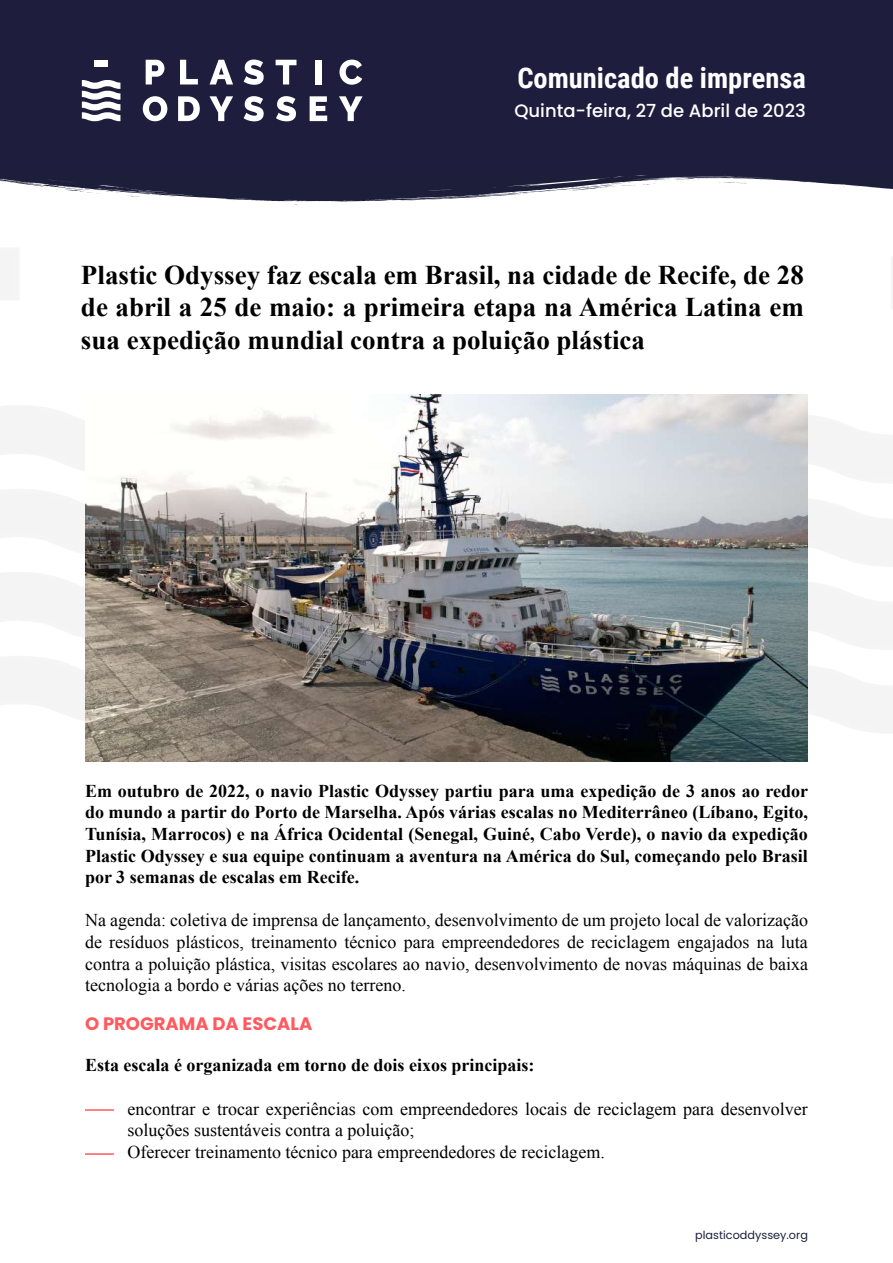
<style>
.page{position:relative;width:893px;height:1263px;background:#fff}
.page>*{position:absolute;margin:0;border:0;box-sizing:border-box;transform-origin:0 0}
.t1{font:700 28.5px "Roboto Condensed";color:#fff}
.t2{font:700 27px/32.4px "Times New Roman";color:#000;text-align:justify}
.t3{font:18px/21.6px "Times New Roman";color:#000;text-align:justify}
.t4{font:700 18px/21.6px "Times New Roman";color:#000;text-align:justify}
.t5{font:500 18px "Poppins";color:#fff}
.t6{font:700 18px "Poppins";color:#ff5a60}
.t7{font:11.25px "Poppins";color:#1e1d3d}
</style>
<div class="page">
<svg style="left:343px;top:172px;width:224px;height:30px;background:#494a60"></svg>
<div style="left:0;top:0;width:893px;height:172px;background:#1e1d3d"></div>
<svg style="left:146px;top:60px;width:18px;height:24px"></svg>
<svg style="left:143px;top:96px;width:24px;height:17px"></svg>
<svg style="left:180px;top:60px;width:18px;height:24px"></svg>
<svg style="left:178px;top:96px;width:22px;height:17px"></svg>
<svg style="left:210px;top:60px;width:23px;height:24px"></svg>
<svg style="left:209px;top:96px;width:24px;height:17px"></svg>
<svg style="left:244px;top:60px;width:20px;height:25px"></svg>
<svg style="left:244px;top:96px;width:20px;height:17px"></svg>
<svg style="left:276px;top:60px;width:20px;height:24px"></svg>
<svg style="left:277px;top:96px;width:19px;height:17px"></svg>
<div style="left:315px;top:60px;width:6px;height:24px;background:#fff"></div>
<svg style="left:310px;top:96px;width:17px;height:17px"></svg>
<svg style="left:339px;top:60px;width:23px;height:25px"></svg>
<svg style="left:339px;top:96px;width:24px;height:25px"></svg>
<svg style="left:82px;top:80px;width:38px;height:33px"></svg>
<div style="left:95px;top:60px;width:13px;height:6px;background:#fff"></div>
<img style="left:0;top:113px;width:343px;height:649px">
<img style="left:567px;top:172px;width:326px;height:590px">
<img style="left:85px;top:394px;width:722px;height:367px">
<hr style="left:85px;top:1109px;width:29px;height:2px;background:#ff5a60">
<hr style="left:85px;top:1153px;width:29px;height:2px;background:#ff5a60">
<h1 class="t1" style="left:517px;top:58px;width:290px">Comunicado de imprensa</h1>
<p class="t5" style="left:514px;top:100px;width:293px">Quinta-feira, 27 de Abril de 2023</p>
<h2 class="t2" style="left:81px;top:258px;width:724px">Plastic Odyssey faz escala em Brasil, na cidade de Recife, de 28 de abril a 25 de maio: a primeira etapa na América Latina em sua expedição mundial contra a poluição plástica</h2>
<p class="t4" style="left:85px;top:779px;width:725px">Em outubro de 2022, o navio Plastic Odyssey partiu para uma expedição de 3 anos ao redor do mundo a partir do Porto de Marselha. Após várias escalas no Mediterrâneo (Líbano, Egito, Tunísia, Marrocos) e na África Ocidental (Senegal, Guiné, Cabo Verde), o navio da expedição Plastic Odyssey e sua equipe continuam a aventura na América do Sul, começando pelo Brasil por 3 semanas de escalas em Recife.</p>
<p class="t3" style="left:85px;top:909px;width:724px">Na agenda: coletiva de imprensa de lançamento, desenvolvimento de um projeto local de valorização de resíduos plásticos, treinamento técnico para empreendedores de reciclagem engajados na luta contra a poluição plástica, visitas escolares ao navio, desenvolvimento de novas máquinas de baixa tecnologia a bordo e várias ações no terreno.</p>
<p class="t6" style="left:85px;top:1013px;width:229px">O PROGRAMA DA ESCALA</p>
<p class="t4" style="left:85px;top:1054px;width:451px">Esta escala é organizada em torno de dois eixos principais:</p>
<p class="t3" style="left:128px;top:1097px;width:682px;text-align:left">encontrar e trocar experiências com empreendedores locais de reciclagem para desenvolver soluções sustentáveis contra a poluição;<br>Oferecer treinamento técnico para empreendedores de reciclagem.</p>
<p class="t7" style="left:695px;top:1228px;width:114px">plasticoddyssey.org</p>
</div>
